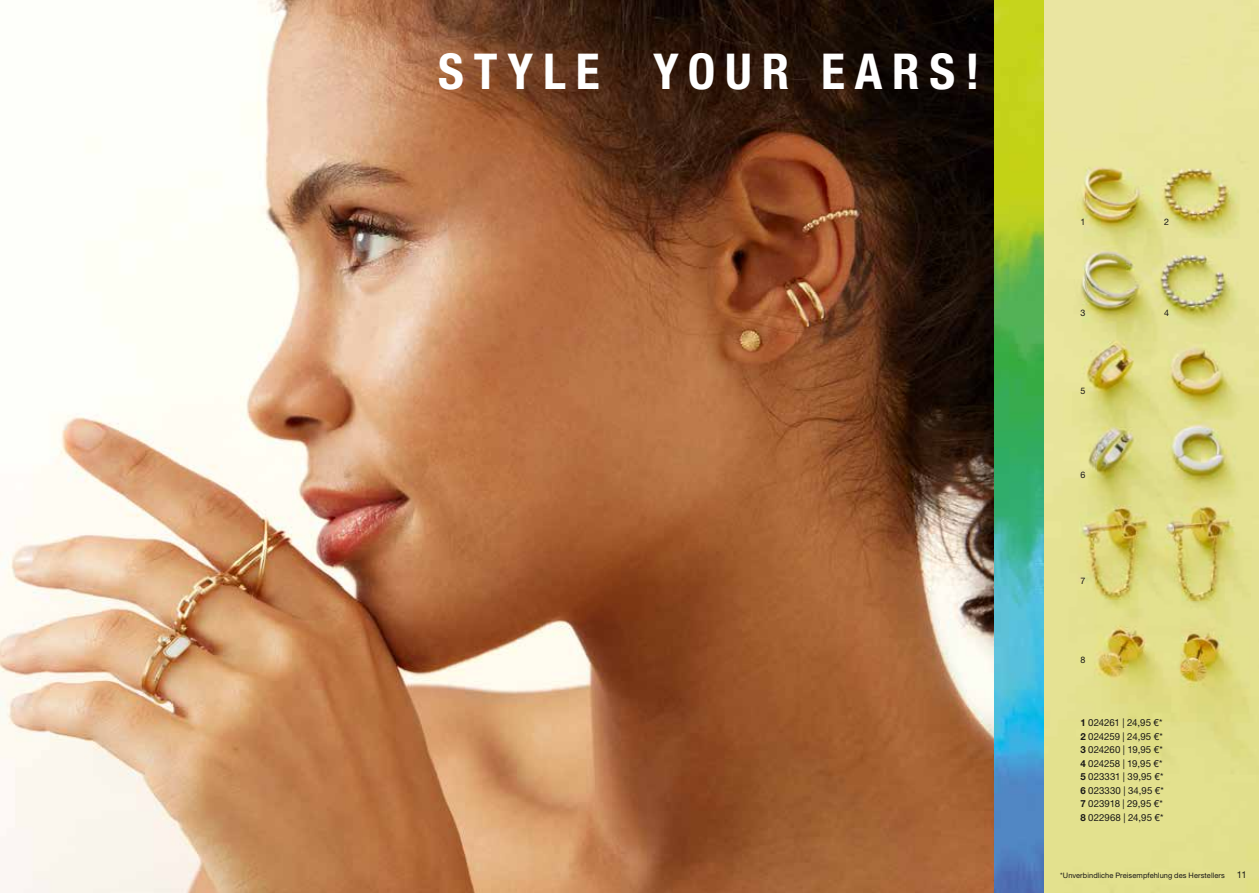
<style>
.page{position:relative;width:1259px;height:893px;background:#fff}
.page>*{position:absolute;margin:0;border:0;box-sizing:border-box;transform-origin:0 0}
.t1{font:700 condensed 49.5px "Helvetica Neue LT Std";letter-spacing:.2em;color:#fff}
.t2{font:9.75px/13.5px "Helvetica Neue LT Std";letter-spacing:.005em;color:#181716}
.t3{font:9.45px "Helvetica Neue LT Std";color:#181716}
.t4{font:9px "Helvetica Neue LT Std";color:#181716}
.t5{font:7.5px "Helvetica Neue LT Std";letter-spacing:.01em;color:#181716}
.s1{font-weight:700}
</style>
<div class="page">
<img style="left:1043px;top:0;width:216px;height:893px">
<img style="left:0;top:0;width:1043px;height:893px">
<h1 class="t1" style="left:438px;top:41px;width:543px">STYLE YOUR EARS!</h1>
<p class="t4" style="left:1080px;top:217px;width:6px">1</p>
<p class="t4" style="left:1164px;top:217px;width:6px">2</p>
<p class="t4" style="left:1080px;top:308px;width:6px">3</p>
<p class="t4" style="left:1164px;top:308px;width:6px">4</p>
<p class="t4" style="left:1080px;top:385px;width:6px">5</p>
<p class="t4" style="left:1080px;top:470px;width:6px">6</p>
<p class="t4" style="left:1080px;top:575px;width:6px">7</p>
<p class="t4" style="left:1080px;top:654px;width:6px">8</p>
<p class="t2" style="left:1080px;top:716px;width:85px"><span class="s1">1</span> 024261 | 24,95 €*<br><span class="s1">2</span> 024259 | 24,95 €*<br><span class="s1">3</span> 024260 | 19,95 €*<br><span class="s1">4</span> 024258 | 19,95 €*<br><span class="s1">5</span> 023331 | 39,95 €*<br><span class="s1">6</span> 023330 | 34,95 €*<br><span class="s1">7</span> 023918 | 29,95 €*<br><span class="s1">8</span> 022968 | 24,95 €*</p>
<p class="t5" style="left:1060px;top:871px;width:166px">*Unverbindliche Preisempfehlung des Herstellers</p>
<p class="t3" style="left:1236px;top:869px;width:11px">11</p>
</div>
